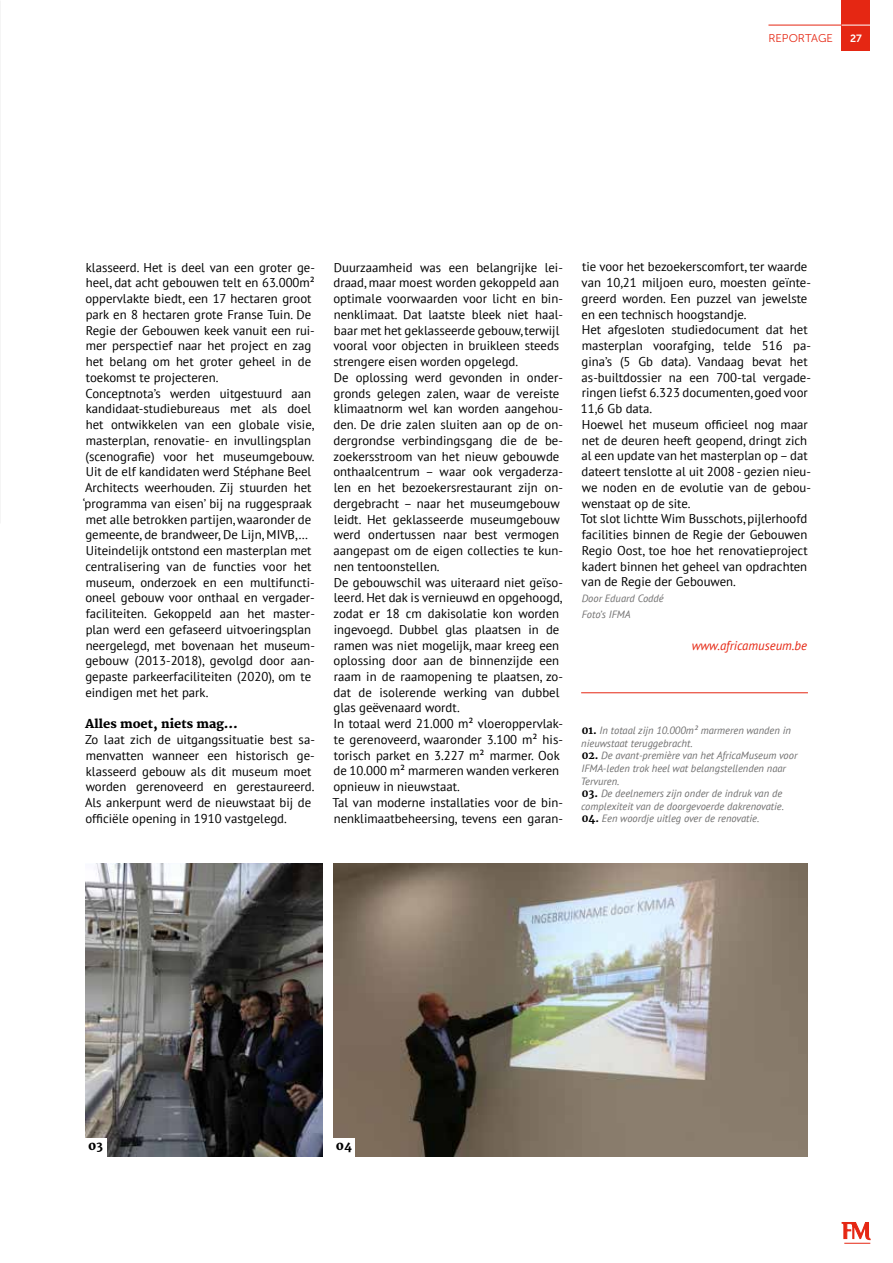
<style>
.page{position:relative;width:893px;height:1263px;background:#fff}
.page>*{position:absolute;margin:0;border:0;box-sizing:border-box;transform-origin:0 0}
.t1{font:12.75px/15.8px "PT Sans";color:#000}
.t2{font:italic 12.75px "PT Sans";color:#e52713}
.t3{font:800 12px "Merriweather";color:#000}
.t4{font:11.25px "Museo Sans 300";color:#e52713}
.t5{font:italic 10.5px/12.6px "PT Sans";color:#706f6f}
.t6{font:10.5px "Museo Sans 700";color:#fff}
.s1{font-family:"Merriweather";font-weight:700;font-style:normal;color:#000}
</style>
<div class="page">
<hr style="left:581px;top:692px;width:227px;height:1px;background:#e52713">
<svg style="left:842px;top:1222px;width:28px;height:22px"></svg>
<img style="left:333px;top:864px;width:475px;height:293px">
<img style="left:85px;top:864px;width:237px;height:293px">
<div style="left:841px;top:0;width:29px;height:51px;background:#e52713"></div>
<svg style="left:841px;top:25px;width:29px;height:1px"></svg>
<hr style="left:768px;top:25px;width:73px;height:1px;background:#e52713">
<div style="left:333px;top:1138px;width:21px;height:19px;background:#fff"></div>
<div style="left:85px;top:1138px;width:21px;height:19px;background:#fff"></div>
<p class="t4" style="left:768px;top:32px;width:66px">REPORTAGE</p>
<p class="t6" style="left:850px;top:33px;width:13px">27</p>
<p class="t1" style="left:83px;top:259px;width:234px">klasseerd. Het is deel van een groter ge&shy;heel, dat acht gebouwen telt en 63.000m² oppervlakte biedt, een 17 hectaren groot park en 8 hectaren grote Franse Tuin. De Regie der Gebouwen keek vanuit een rui&shy;mer perspectief naar het project en zag het belang om het groter geheel in de toekomst te projecteren.<br>Conceptnota’s werden uitgestuurd aan kandidaat-studiebureaus met als doel het ontwikkelen van een globale visie, masterplan, renovatie- en invullingsplan (scenografie) voor het museumgebouw.<br>Uit de elf kandidaten werd Stéphane Beel Architects weerhouden. Zij stuurden het ‘programma van eisen’ bij na ruggespraak met alle betrokken partijen, waaronder de gemeente, de brandweer, De Lijn, MIVB,… Uiteindelijk ontstond een masterplan met centralisering van de functies voor het museum, onderzoek en een multifuncti&shy;oneel gebouw voor onthaal en vergader&shy;faciliteiten. Gekoppeld aan het master&shy;plan werd een gefaseerd uitvoeringsplan neergelegd, met bovenaan het museum&shy;gebouw (2013-2018), gevolgd door aan&shy;gepaste parkeerfaciliteiten (2020), om te eindigen met het park.</p>
<p class="t3" style="left:85px;top:717px;width:154px">Alles moet, niets mag…</p>
<p class="t1" style="left:85px;top:731px;width:231px">Zo laat zich de uitgangssituatie best sa&shy;menvatten wanneer een historisch ge&shy;klasseerd gebouw als dit museum moet worden gerenoveerd en gerestaureerd.<br>Als ankerpunt werd de nieuwstaat bij de officiële opening in 1910 vastgelegd.</p>
<p class="t1" style="left:333px;top:259px;width:232px">Duurzaamheid was een belangrijke lei&shy;draad, maar moest worden gekoppeld aan optimale voorwaarden voor licht en bin&shy;nenklimaat. Dat laatste bleek niet haal&shy;baar met het geklasseerde gebouw, terwijl vooral voor objecten in bruikleen steeds strengere eisen worden opgelegd.<br>De oplossing werd gevonden in onder&shy;gronds gelegen zalen, waar de vereiste klimaatnorm wel kan worden aangehou&shy;den. De drie zalen sluiten aan op de on&shy;dergrondse verbindingsgang die de be&shy;zoekersstroom van het nieuw gebouwde onthaalcentrum – waar ook vergaderza&shy;len en het bezoekersrestaurant zijn on&shy;dergebracht – naar het museumgebouw leidt. Het geklasseerde museumgebouw werd ondertussen naar best vermogen aangepast om de eigen collecties te kun&shy;nen tentoonstellen.<br>De gebouwschil was uiteraard niet geïso&shy;leerd. Het dak is vernieuwd en opgehoogd, zodat er 18 cm dakisolatie kon worden ingevoegd. Dubbel glas plaatsen in de ramen was niet mogelijk, maar kreeg een oplossing door aan de binnenzijde een raam in de raamopening te plaatsen, zo&shy;dat de isolerende werking van dubbel glas geëvenaard wordt.<br>In totaal werd 21.000 m² vloeroppervlak&shy;te gerenoveerd, waaronder 3.100 m² his&shy;torisch parket en 3.227 m² marmer. Ook de 10.000 m² marmeren wanden verkeren opnieuw in nieuwstaat.<br>Tal van moderne installaties voor de bin&shy;nenklimaatbeheersing, tevens een garan-</p>
<p class="t1" style="left:581px;top:259px;width:232px">tie voor het bezoekerscomfort, ter waarde van 10,21 miljoen euro, moesten geïnte&shy;greerd worden. Een puzzel van jewelste en een technisch hoogstandje.<br>Het afgesloten studiedocument dat het masterplan voorafging, telde 516 pa&shy;gina’s (5 Gb data). Vandaag bevat het as-builtdossier na een 700-tal vergade&shy;ringen liefst 6.323 documenten, goed voor 11,6 Gb data.<br>Hoewel het museum officieel nog maar net de deuren heeft geopend, dringt zich al een update van het masterplan op – dat dateert tenslotte al uit 2008 - gezien nieu&shy;we noden en de evolutie van de gebou&shy;wenstaat op de site.<br>Tot slot lichtte Wim Busschots, pijlerhoofd facilities binnen de Regie der Gebouwen Regio Oost, toe hoe het renovatieproject kadert binnen het geheel van opdrachten van de Regie der Gebouwen.</p>
<p class="t5" style="left:582px;top:590px;width:84px;line-height:15.8px">Door Eduard Coddé<br>Foto’s IFMA</p>
<p class="t2" style="left:692px;top:637px;width:117px">www.africamuseum.be</p>
<p class="t5" style="left:581px;top:724px;width:211px"><span class="s1">01.</span> In totaal zijn 10.000m² marmeren wanden in nieuwstaat teruggebracht.</p>
<p class="t5" style="left:581px;top:749px;width:218px"><span class="s1">02.</span> De avant-première van het AfricaMuseum voor<br>IFMA-leden trok heel wat belangstellenden naar<br>Tervuren.</p>
<p class="t5" style="left:581px;top:787px;width:204px"><span class="s1">03.</span> De deelnemers zijn onder de indruk van de complexiteit van de doorgevoerde dakrenovatie.</p>
<p class="t5" style="left:582px;top:812px;width:179px"><span class="s1">04.</span> Een woordje uitleg over de renovatie.</p>
<p class="t3" style="left:88px;top:1138px;width:16px">03</p>
<p class="t3" style="left:336px;top:1138px;width:17px">04</p>
</div>
